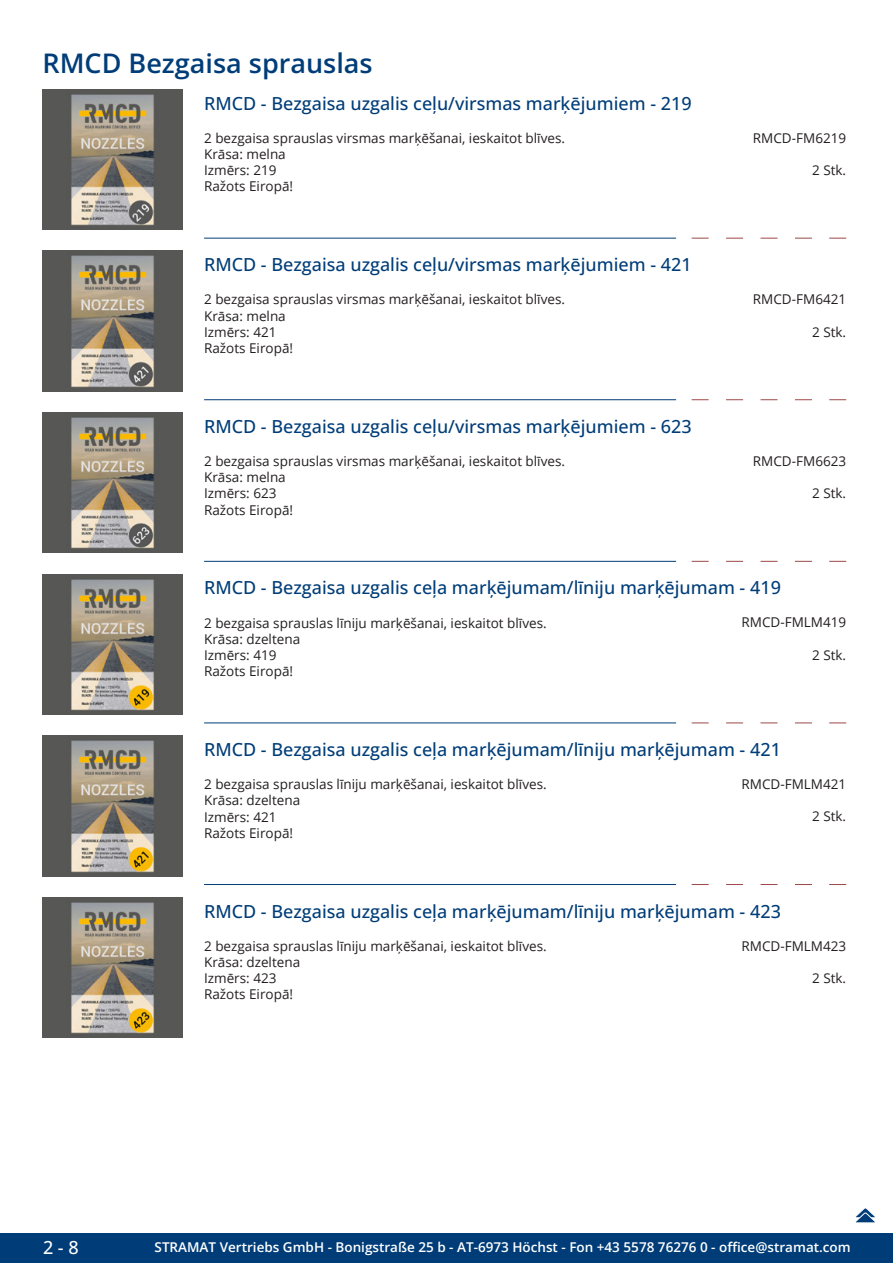
<style>
.page{position:relative;width:893px;height:1263px;background:#fff}
.page>*{position:absolute;margin:0;border:0;box-sizing:border-box;transform-origin:0 0}
.GruppeName{font:600 27px "Open Sans";color:#003d78}
.ArtikelName{font:500 18px "Open Sans";color:#003d78}
.t1{font:500 18px "Open Sans";color:#fff}
.Beschreibung{font:13.5px/16.2px "Open Sans";color:#231f20}
.ArtikelNummer{font:13.5px "Open Sans";color:#231f20}
.t2{font:600 13.5px "Open Sans";color:#fff}
</style>
<div class="page">
<div style="left:0;top:1233px;width:893px;height:30px;background:#003d78"></div>
<img style="left:43px;top:89px;width:140px;height:141px">
<img style="left:43px;top:251px;width:140px;height:140px">
<svg style="left:692px;top:238px;width:17px;height:1px"></svg>
<svg style="left:726px;top:238px;width:17px;height:1px"></svg>
<svg style="left:760px;top:238px;width:17px;height:1px"></svg>
<svg style="left:795px;top:238px;width:17px;height:1px"></svg>
<svg style="left:829px;top:238px;width:17px;height:1px"></svg>
<hr style="left:204px;top:238px;width:472px;height:1px;background:#003d78">
<img style="left:43px;top:412px;width:140px;height:141px">
<svg style="left:692px;top:399px;width:17px;height:1px"></svg>
<svg style="left:726px;top:399px;width:17px;height:1px"></svg>
<svg style="left:760px;top:399px;width:17px;height:1px"></svg>
<svg style="left:795px;top:399px;width:17px;height:1px"></svg>
<svg style="left:829px;top:399px;width:17px;height:1px"></svg>
<hr style="left:204px;top:399px;width:472px;height:1px;background:#003d78">
<img style="left:43px;top:574px;width:140px;height:140px">
<svg style="left:692px;top:561px;width:17px;height:1px"></svg>
<svg style="left:726px;top:561px;width:17px;height:1px"></svg>
<svg style="left:760px;top:561px;width:17px;height:1px"></svg>
<svg style="left:795px;top:561px;width:17px;height:1px"></svg>
<svg style="left:829px;top:561px;width:17px;height:1px"></svg>
<hr style="left:204px;top:561px;width:472px;height:1px;background:#003d78">
<img style="left:43px;top:736px;width:140px;height:140px">
<svg style="left:692px;top:723px;width:17px;height:1px"></svg>
<svg style="left:726px;top:723px;width:17px;height:1px"></svg>
<svg style="left:760px;top:723px;width:17px;height:1px"></svg>
<svg style="left:795px;top:723px;width:17px;height:1px"></svg>
<svg style="left:829px;top:723px;width:17px;height:1px"></svg>
<hr style="left:204px;top:723px;width:472px;height:1px;background:#003d78">
<img style="left:43px;top:897px;width:140px;height:140px">
<svg style="left:692px;top:884px;width:17px;height:1px"></svg>
<svg style="left:726px;top:884px;width:17px;height:1px"></svg>
<svg style="left:760px;top:884px;width:17px;height:1px"></svg>
<svg style="left:795px;top:884px;width:17px;height:1px"></svg>
<svg style="left:829px;top:884px;width:17px;height:1px"></svg>
<hr style="left:204px;top:884px;width:472px;height:1px;background:#003d78">
<svg style="left:855px;top:1208px;width:21px;height:15px"></svg>
<p class="GruppeName" style="left:43px;top:44px;width:332px">RMCD Bezgaisa sprauslas</p>
<p class="ArtikelName" style="left:204px;top:91px;width:489px">RMCD - Bezgaisa uzgalis ceļu/virsmas marķējumiem - 219</p>
<p class="Beschreibung" style="left:204px;top:129px;width:362px">2 bezgaisa sprauslas virsmas marķēšanai, ieskaitot blīves.<br>Krāsa: melna<br>Izmērs: 219<br>Ražots Eiropā!</p>
<p class="ArtikelNummer" style="left:753px;top:128px;width:95px">RMCD-FM6219</p>
<p class="ArtikelNummer" style="left:812px;top:161px;width:36px">2 Stk.</p>
<p class="ArtikelName" style="left:204px;top:252px;width:489px">RMCD - Bezgaisa uzgalis ceļu/virsmas marķējumiem - 421</p>
<p class="Beschreibung" style="left:204px;top:291px;width:362px">2 bezgaisa sprauslas virsmas marķēšanai, ieskaitot blīves.<br>Krāsa: melna<br>Izmērs: 421<br>Ražots Eiropā!</p>
<p class="ArtikelNummer" style="left:753px;top:290px;width:95px">RMCD-FM6421</p>
<p class="ArtikelNummer" style="left:812px;top:322px;width:36px">2 Stk.</p>
<p class="ArtikelName" style="left:204px;top:414px;width:489px">RMCD - Bezgaisa uzgalis ceļu/virsmas marķējumiem - 623</p>
<p class="Beschreibung" style="left:204px;top:453px;width:362px">2 bezgaisa sprauslas virsmas marķēšanai, ieskaitot blīves.<br>Krāsa: melna<br>Izmērs: 623<br>Ražots Eiropā!</p>
<p class="ArtikelNummer" style="left:753px;top:452px;width:95px">RMCD-FM6623</p>
<p class="ArtikelNummer" style="left:812px;top:484px;width:36px">2 Stk.</p>
<p class="ArtikelName" style="left:204px;top:575px;width:578px">RMCD - Bezgaisa uzgalis ceļa marķējumam/līniju marķējumam - 419</p>
<p class="Beschreibung" style="left:204px;top:614px;width:344px">2 bezgaisa sprauslas līniju marķēšanai, ieskaitot blīves.<br>Krāsa: dzeltena<br>Izmērs: 419<br>Ražots Eiropā!</p>
<p class="ArtikelNummer" style="left:741px;top:613px;width:106px">RMCD-FMLM419</p>
<p class="ArtikelNummer" style="left:812px;top:646px;width:36px">2 Stk.</p>
<p class="ArtikelName" style="left:204px;top:737px;width:578px">RMCD - Bezgaisa uzgalis ceļa marķējumam/līniju marķējumam - 421</p>
<p class="Beschreibung" style="left:204px;top:776px;width:344px">2 bezgaisa sprauslas līniju marķēšanai, ieskaitot blīves.<br>Krāsa: dzeltena<br>Izmērs: 421<br>Ražots Eiropā!</p>
<p class="ArtikelNummer" style="left:741px;top:775px;width:106px">RMCD-FMLM421</p>
<p class="ArtikelNummer" style="left:812px;top:807px;width:36px">2 Stk.</p>
<p class="ArtikelName" style="left:204px;top:899px;width:578px">RMCD - Bezgaisa uzgalis ceļa marķējumam/līniju marķējumam - 423</p>
<p class="Beschreibung" style="left:204px;top:937px;width:344px">2 bezgaisa sprauslas līniju marķēšanai, ieskaitot blīves.<br>Krāsa: dzeltena<br>Izmērs: 423<br>Ražots Eiropā!</p>
<p class="ArtikelNummer" style="left:741px;top:936px;width:106px">RMCD-FMLM423</p>
<p class="ArtikelNummer" style="left:812px;top:969px;width:36px">2 Stk.</p>
<h2 class="t1" style="left:43px;top:1234px;width:37px">2 - 8</h2>
<p class="t2" style="left:155px;top:1238px;width:698px">STRAMAT Vertriebs GmbH - Bonigstraße 25 b - AT-6973 Höchst - Fon +43 5578 76276 0 - office@stramat.com</p>
</div>
